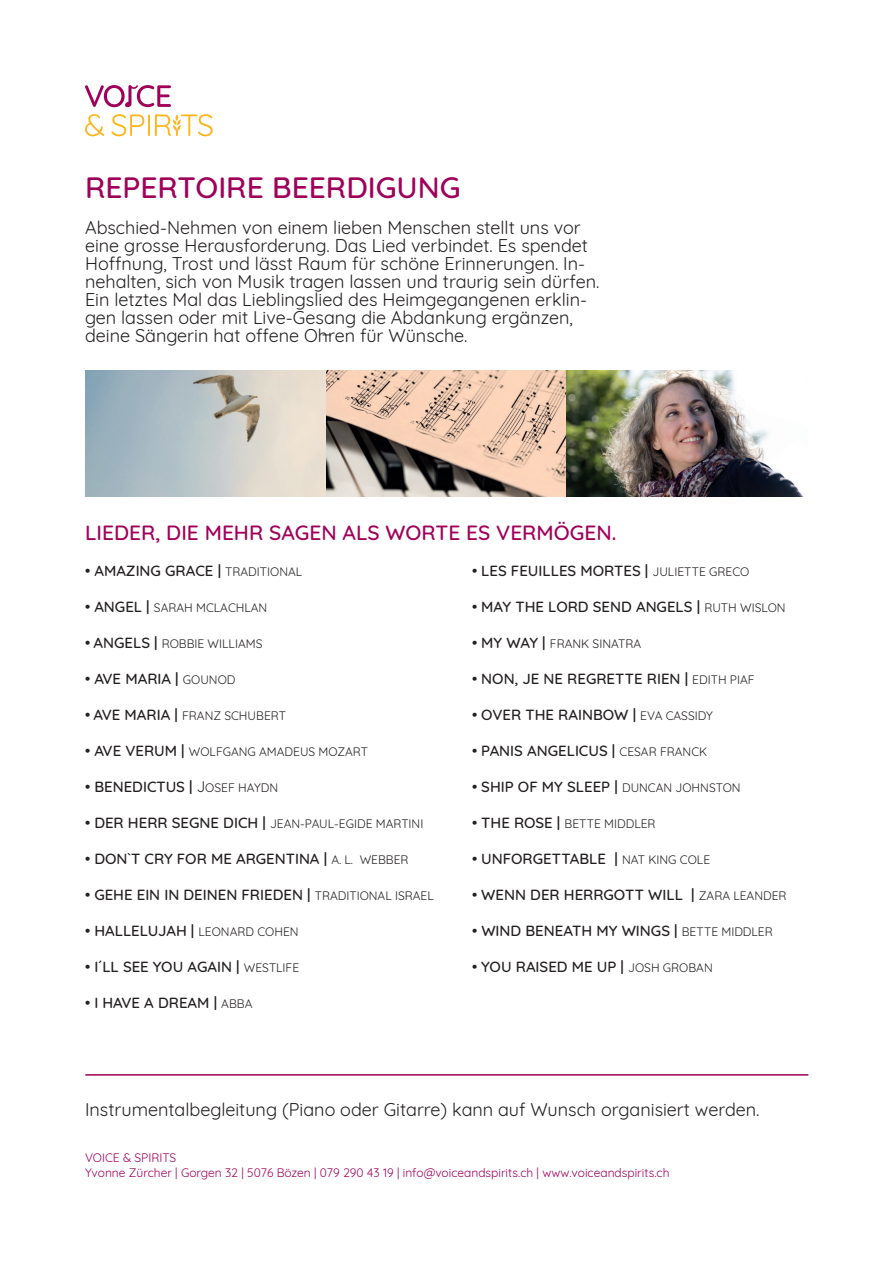
<style>
.page{position:relative;width:893px;height:1263px;background:#fff}
.page>*{position:absolute;margin:0;border:0;box-sizing:border-box;transform-origin:0 0}
.t1{font:500 30px "Quicksand";color:#9f015a}
.t2{font:500 21px "Quicksand";color:#9f015a}
.t3{font:18px/18px "Quicksand";color:#231f20}
.t4{font:18px "Minion Pro";color:#231f20}
.t5{font:500 15px "Quicksand";color:#231f20}
.t6{font:12px "Quicksand";color:#231f20}
.t7{font:12px/14.4px "Quicksand";color:#9f015a}
.s1{font-weight:400;font-size:12px}
.s2{font-weight:500;font-size:15px}
.s3{font-weight:400}
</style>
<div class="page">
<svg style="left:85px;top:85px;width:86px;height:23px"></svg>
<svg style="left:85px;top:114px;width:128px;height:22px"></svg>
<img style="left:85px;top:370px;width:719px;height:127px">
<hr style="left:86px;top:1074px;width:722px;height:2px;background:#9f015a">
<h1 class="t1" style="left:85px;top:163px;width:377px">REPERTOIRE BEERDIGUNG</h1>
<p class="t3" style="left:85px;top:217px;width:516px">Abschied-Nehmen von einem lieben Menschen stellt uns vor eine grosse Herausforderung. Das Lied verbindet. Es spendet Hoffnung, Trost und lässt Raum für schöne Erinnerungen. In&shy;nehalten, sich von Musik tragen lassen und traurig sein dürfen.<br>Ein letztes Mal das Lieblingslied des Heimgegangenen erklin&shy;gen lassen oder mit Live-Gesang die Abdankung ergänzen, deine Sängerin hat offene Ohren für Wünsche.</p>
<p class="t4" style="left:322px;top:321px;width:11px">–</p>
<h2 class="t2" style="left:85px;top:516px;width:533px">LIEDER, DIE MEHR SAGEN ALS WORTE ES VERMÖGEN.</h2>
<p class="t5" style="left:472px;top:559px;width:279px">• LES FEUILLES MORTES | <span class="s1">JULIETTE GRECO</span></p>
<p class="t5" style="left:472px;top:595px;width:315px">• MAY THE LORD SEND ANGELS | <span class="s1">RUTH WISLON</span></p>
<p class="t6" style="left:472px;top:634px;width:171px"><span class="s2">• MY WAY |</span> FRANK SINATRA</p>
<p class="t5" style="left:472px;top:667px;width:284px">• NON, JE NE REGRETTE RIEN | <span class="s1">EDITH PIAF</span></p>
<p class="t5" style="left:472px;top:703px;width:242px">• OVER THE RAINBOW | <span class="s1">EVA CASSIDY</span></p>
<p class="t5" style="left:472px;top:739px;width:237px">• PANIS ANGELICUS | <span class="s1">CESAR FRANCK</span></p>
<p class="t5" style="left:472px;top:775px;width:270px">• SHIP OF MY SLEEP | <span class="s1">DUNCAN JOHNSTON</span></p>
<p class="t6" style="left:472px;top:814px;width:185px"><span class="s2">• THE ROSE |</span> BETTE MIDDLER</p>
<p class="t5" style="left:472px;top:847px;width:240px">• UNFORGETTABLE | <span class="s1">NAT KING COLE</span></p>
<p class="t5" style="left:472px;top:883px;width:316px">• WENN DER HERRGOTT WILL | <span class="s1">ZARA LEANDER</span></p>
<p class="t5" style="left:472px;top:919px;width:302px">• WIND BENEATH MY WINGS | <span class="s1">BETTE MIDDLER</span></p>
<p class="t5" style="left:472px;top:955px;width:242px">• YOU RAISED ME UP | <span class="s1">JOSH GROBAN</span></p>
<p class="t5" style="left:85px;top:559px;width:219px">• AMAZING GRACE | <span class="s1">TRADITIONAL</span></p>
<p class="t6" style="left:85px;top:598px;width:184px"><span class="s2">• ANGEL |</span> SARAH MCLACHLAN</p>
<p class="t6" style="left:85px;top:634px;width:179px"><span class="s2">• ANGELS |</span> ROBBIE WILLIAMS</p>
<p class="t5" style="left:85px;top:667px;width:152px">• AVE MARIA | <span class="s1">GOUNOD</span></p>
<p class="t6" style="left:85px;top:706px;width:202px"><span class="s2">• AVE MARIA |</span> FRANZ SCHUBERT</p>
<p class="t6" style="left:85px;top:742px;width:284px"><span class="s2">• AVE VERUM |</span> WOLFGANG AMADEUS MOZART</p>
<p class="t5" style="left:85px;top:775px;width:195px">• BENEDICTUS | <span class="s3">J</span><span class="s1">OSEF HAYDN</span></p>
<p class="t6" style="left:85px;top:814px;width:340px"><span class="s2">• DER HERR SEGNE DICH |</span> JEAN-PAUL-EGIDE MARTINI</p>
<p class="t5" style="left:85px;top:847px;width:325px">• DON`T CRY FOR ME ARGENTINA | <span class="s1">A. L. WEBBER</span></p>
<p class="t5" style="left:85px;top:883px;width:350px">• GEHE EIN IN DEINEN FRIEDEN | <span class="s1">TRADITIONAL ISRAEL</span></p>
<p class="t5" style="left:85px;top:919px;width:215px">• HALLELUJAH | <span class="s1">LEONARD COHEN</span></p>
<p class="t5" style="left:85px;top:955px;width:216px">• I´LL SEE YOU AGAIN | <span class="s1">WESTLIFE</span></p>
<p class="t5" style="left:85px;top:991px;width:169px">• I HAVE A DREAM | <span class="s1">ABBA</span></p>
<p class="t3" style="left:85px;top:1099px;width:676px">Instrumentalbegleitung (Piano oder Gitarre) kann auf Wunsch organisiert werden.</p>
<p class="t7" style="left:85px;top:1149px;width:586px">VOICE &amp; SPIRITS<br>Yvonne Zürcher | Gorgen 32 | 5076 Bözen | 079 290 43 19 | info@voiceandspirits.ch | www.voiceandspirits.ch</p>
</div>
